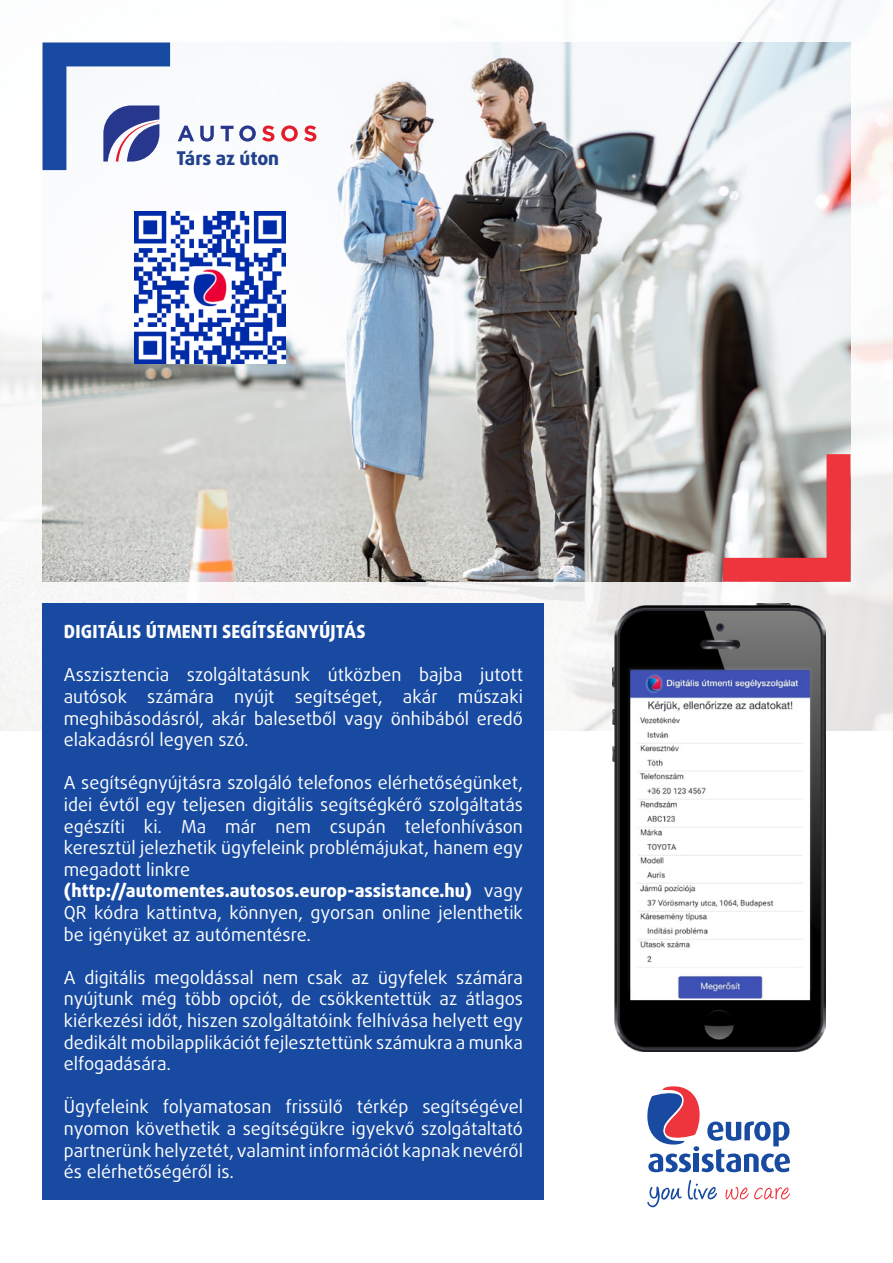
<style>
.page{position:relative;width:893px;height:1263px;background:#fff}
.page>*{position:absolute;margin:0;border:0;box-sizing:border-box;transform-origin:0 0}
.t1{font:800 18.9px "Daxline Pro";letter-spacing:-.005em;color:#22428d}
.t2{font:18px/21.6px "Daxline Pro";color:#fff;text-align:justify}
.t3{font:800 18px "Daxline Pro";letter-spacing:.01em;color:#fff}
.s1{font-weight:800}
</style>
<div class="page">
<img style="left:0;top:0;width:893px;height:731px">
<div style="left:43px;top:603px;width:501px;height:596px;background:#174aa0"></div>
<img style="left:43px;top:43px;width:807px;height:539px">
<svg style="left:723px;top:454px;width:127px;height:128px;background:#c88a8b"></svg>
<img style="left:134px;top:211px;width:152px;height:152px">
<svg style="left:725px;top:1187px;width:65px;height:12px"></svg>
<svg style="left:647px;top:1086px;width:143px;height:86px"></svg>
<svg style="left:647px;top:1186px;width:35px;height:21px"></svg>
<svg style="left:688px;top:1180px;width:29px;height:20px"></svg>
<img style="left:612px;top:604px;width:213px;height:447px">
<svg style="left:43px;top:43px;width:127px;height:127px"></svg>
<svg style="left:262px;top:125px;width:54px;height:17px"></svg>
<svg style="left:178px;top:125px;width:78px;height:17px"></svg>
<p class="t1" style="left:176px;top:145px;width:104px">Társ az úton</p>
<p class="t3" style="left:64px;top:620px;width:303px">DIGITÁLIS ÚTMENTI SEGÍTSÉGNYÚJTÁS</p>
<p class="t2" style="left:64px;top:664px;width:461px">Asszisztencia szolgáltatásunk útközben bajba jutott autósok számára nyújt segítséget, akár műszaki meghibásodásról, akár balesetből vagy önhibából eredő elakadásról legyen szó.</p>
<p class="t2" style="left:64px;top:772px;width:461px;text-align:left">A segítségnyújtásra szolgáló telefonos elérhetőségünket, idei évtől egy teljesen digitális segítségkérő szolgáltatás egészíti ki. Ma már nem csupán telefonhíváson keresztül jelezhetik ügyfeleink problémájukat, hanem egy megadott linkre <span class="s1">(http://automentes.autosos.europ-assistance.hu)</span> vagy QR kódra kattintva, könnyen, gyorsan online jelenthetik be igényüket az autómentésre.</p>
<p class="t2" style="left:64px;top:967px;width:461px">A digitális megoldással nem csak az ügyfelek számára nyújtunk még több opciót, de csökkentettük az átlagos kiérkezési időt, hiszen szolgáltatóink felhívása helyett egy dedikált mobilapplikációt fejlesztettünk számukra a munka elfogadására.</p>
<p class="t2" style="left:64px;top:1096px;width:461px">Ügyfeleink folyamatosan frissülő térkép segítségével nyomon követhetik a segítségükre igyekvő szolgátaltató partnerünk helyzetét, valamint információt kapnak nevéről és elérhetőségéről is.</p>
</div>
